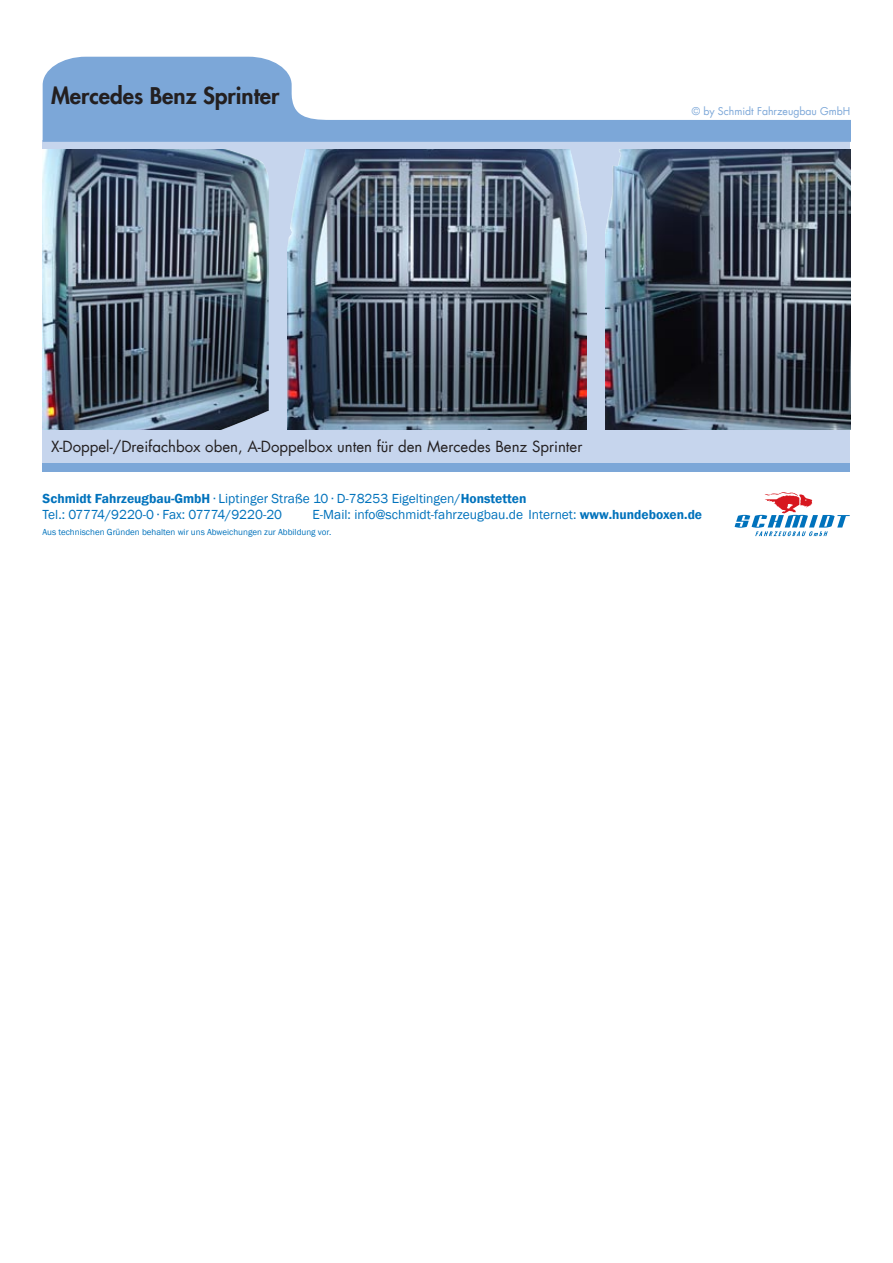
<style>
.page{position:relative;width:893px;height:1263px;background:#fff}
.page>*{position:absolute;margin:0;border:0;box-sizing:border-box;transform-origin:0 0}
.t1{font:800 22.5px "Futura LT";color:#231f20}
.t2{font:15px "Futura LT";color:#231f20}
.Paragraph_Style_1{font:13.5px "Franklin Gothic";color:#0072bc}
.Paragraph_Style_1-2{font:13.5px "Franklin Gothic";letter-spacing:-.02em;color:#0072bc}
.Adresse{font:10.5px "Futura LT";color:#7ca7d8}
.t3{font:9px "Franklin Gothic";color:#0072bc}
.s1{font-weight:600}
</style>
<div class="page">
<svg style="left:43px;top:142px;width:807px;height:321px;background:#8390a3"></svg>
<svg style="left:43px;top:57px;width:807px;height:85px"></svg>
<img style="left:43px;top:150px;width:226px;height:277px">
<img style="left:605px;top:150px;width:245px;height:279px">
<img style="left:287px;top:150px;width:293px;height:98px">
<div style="left:43px;top:463px;width:807px;height:8px;background:#7ca7d8"></div>
<svg style="left:735px;top:492px;width:115px;height:44px"></svg>
<p class="t1" style="left:51px;top:81px;width:230px">Mercedes Benz Sprinter</p>
<p class="Adresse" style="left:692px;top:104px;width:160px">© by Schmidt Fahrzeugbau GmbH</p>
<p class="t2" style="left:51px;top:437px;width:533px">X-Doppel-/Dreifachbox oben, A-Doppelbox unten für den Mercedes Benz Sprinter</p>
<p class="Paragraph_Style_1" style="left:43px;top:490px;width:485px"><span class="s1">Schmidt Fahrzeugbau-GmbH</span> ∙ Liptinger Straße 10 ∙ D-78253 Eigeltingen/<span class="s1">Honstetten</span></p>
<p class="Paragraph_Style_1-2" style="left:43px;top:506px;width:241px">Tel.: 07774/9220-0 ∙ Fax: 07774/9220-20</p>
<p class="Paragraph_Style_1" style="left:313px;top:506px;width:391px">E-Mail: info@schmidt-fahrzeugbau.de Internet: <span class="s1">www.hundeboxen.de</span></p>
<p class="t3" style="left:43px;top:526px;width:290px">Aus technischen Gründen behalten wir uns Abweichungen zur Abbildung vor.</p>
</div>
